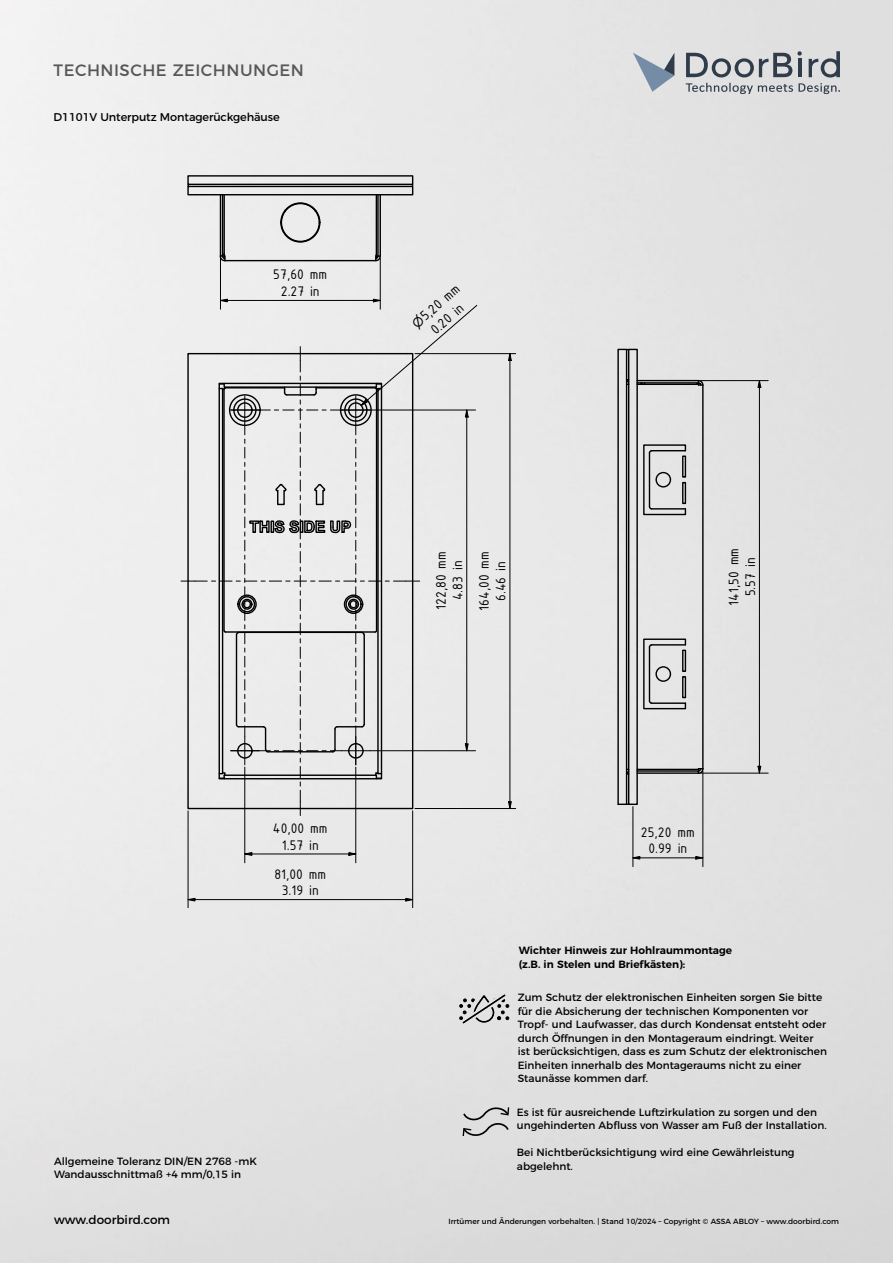
<style>
.page{position:relative;width:893px;height:1263px;background:#fff}
.page>*{position:absolute;margin:0;border:0;box-sizing:border-box;transform-origin:0 0}
.t1{font:19.65px "ISOCPEUR";color:#000}
.t2{font:16.5px "Montserrat";letter-spacing:.03em;color:#575756}
.t3{font:15px/16.4px "ISOCPEUR";letter-spacing:.005em;color:#000;text-align:center}
.t4{font:14.1px "ISOCPEUR";color:#000}
.t5{font:12px "Montserrat";color:#000}
.t6{font:11.25px "Montserrat";letter-spacing:-.01em;color:#000}
.t7{font:10.5px/13.5px "Montserrat";color:#000}
.t8{font:600 10.5px/13.5px "Montserrat";color:#000}
.t9{font:7.5px "Montserrat";color:#000}
.s1{font-family:"AIGDT";font-size:12.75px}
</style>
<div class="page">
<div style="left:224px;top:908px;width:175px;height:206px;background:#e5e5e5"></div>
<div style="left:122px;top:159px;width:394px;height:749px;background:#eaeaea"></div>
<svg style="left:184px;top:897px;width:12px;height:5px"></svg>
<svg style="left:405px;top:897px;width:11px;height:5px"></svg>
<hr style="left:195px;top:899px;width:211px;height:1px;background:#000">
<hr style="left:188px;top:811px;width:1px;height:97px;background:#000">
<hr style="left:412px;top:811px;width:1px;height:97px;background:#000">
<svg style="left:508px;top:801px;width:4px;height:11px"></svg>
<svg style="left:508px;top:350px;width:4px;height:11px"></svg>
<hr style="left:510px;top:360px;width:1px;height:442px;background:#000">
<hr style="left:415px;top:353px;width:101px;height:1px;background:#000">
<hr style="left:415px;top:808px;width:101px;height:1px;background:#000">
<hr style="left:220px;top:258px;width:1px;height:51px;background:#000">
<hr style="left:380px;top:258px;width:1px;height:51px;background:#000">
<svg style="left:348px;top:852px;width:11px;height:4px"></svg>
<svg style="left:241px;top:852px;width:12px;height:4px"></svg>
<hr style="left:252px;top:854px;width:97px;height:1px;background:#000">
<hr style="left:244px;top:767px;width:1px;height:96px;background:#000">
<hr style="left:355px;top:767px;width:1px;height:96px;background:#000">
<svg style="left:181px;top:298px;width:297px;height:517px;background:#dadada"></svg>
<svg style="left:607px;top:317px;width:164px;height:563px;background:#d7d7d7"></svg>
<svg style="left:757px;top:377px;width:5px;height:11px"></svg>
<svg style="left:757px;top:765px;width:5px;height:12px"></svg>
<hr style="left:759px;top:387px;width:1px;height:379px;background:#000">
<hr style="left:701px;top:773px;width:67px;height:1px;background:#000">
<hr style="left:701px;top:380px;width:67px;height:1px;background:#000">
<svg style="left:695px;top:855px;width:12px;height:5px"></svg>
<svg style="left:629px;top:856px;width:12px;height:4px"></svg>
<hr style="left:640px;top:857px;width:56px;height:1px;background:#000">
<hr style="left:633px;top:806px;width:1px;height:61px;background:#000">
<hr style="left:702px;top:771px;width:1px;height:96px;background:#000">
<svg style="left:633px;top:53px;width:41px;height:39px;background:#aeb7c2"></svg>
<svg style="left:686px;top:51px;width:154px;height:43px;background:#b1b4b8"></svg>
<svg style="left:459px;top:993px;width:50px;height:32px;background:#b5b5b5"></svg>
<svg style="left:463px;top:1107px;width:46px;height:29px"></svg>
<h2 class="t2" style="left:54px;top:57px;width:252px">TECHNISCHE ZEICHNUNGEN</h2>
<p class="t6" style="left:54px;top:108px;width:228px">D1101V Unterputz Montagerückgehäuse</p>
<h3 class="t3" style="left:273px;top:266px;width:55px">57,60 mm<br>2.27 in</h3>
<h3 class="t3" style="left:408px;top:318px;width:60px;line-height:17.1px;rotate:-41deg"><span class="s1">n</span>5,20 mm<br>0.20 in</h3>
<h3 class="t3" style="left:273px;top:819px;width:56px">40,00 mm<br>1.57 in</h3>
<h3 class="t3" style="left:274px;top:865px;width:53px">81,00 mm<br>3.19 in</h3>
<p class="t7" style="left:54px;top:1153px;width:204px">Allgemeine Toleranz DIN/EN 2768 -mK<br>Wandausschnittmaß +4 mm/0,15 in</p>
<p class="t5" style="left:54px;top:1210px;width:118px">www.doorbird.com</p>
<h3 class="t3" style="left:432px;top:610px;width:60px;rotate:-90deg">122,80 mm</h3>
<h3 class="t3" style="left:449px;top:600px;width:41px;rotate:-90deg">48. 3 ni</h3>
<h3 class="t3" style="left:475px;top:611px;width:61px;rotate:-90deg">164,00 mm</h3>
<h3 class="t3" style="left:492px;top:601px;width:41px;rotate:-90deg">64. 6 ni</h3>
<h3 class="t3" style="left:725px;top:606px;width:59px;rotate:-90deg">141,50 mm</h3>
<h3 class="t3" style="left:741px;top:596px;width:40px;rotate:-90deg">55. 7 ni</h3>
<h3 class="t3" style="left:641px;top:823px;width:55px">25,20 mm<br>0.99 in</h3>
<p class="t8" style="left:519px;top:943px;width:215px">Wichter Hinweis zur Hohlraummontage (z.B. in Stelen und Briefkästen):</p>
<p class="t7" style="left:518px;top:990px;width:311px">Zum Schutz der elektronischen Einheiten sorgen Sie bitte für die Absicherung der technischen Komponenten vor Tropf- und Laufwasser, das durch Kondensat entsteht oder durch Öffnungen in den Montageraum eindringt. Weiter ist berücksichtigen, dass es zum Schutz der elektronischen Einheiten innerhalb des Montageraums nicht zu einer Staunässe kommen darf.</p>
<p class="t7" style="left:517px;top:1104px;width:311px">Es ist für ausreichende Luftzirkulation zu sorgen und den ungehinderten Abfluss von Wasser am Fuß der Installation.</p>
<p class="t7" style="left:517px;top:1145px;width:279px">Bei Nichtberücksichtigung wird eine Gewährleistung abgelehnt.</p>
<h1 class="t1" style="left:738px;top:982px;width:12px">B</h1>
<h3 class="t4" style="left:690px;top:1207px;width:31px">Scale</h3>
<p class="t9" style="left:448px;top:1215px;width:392px">Irrtümer und Änderungen vorbehalten. | Stand 10/2024 – Copyright © ASSA ABLOY – www.doorbird.com</p>
</div>
